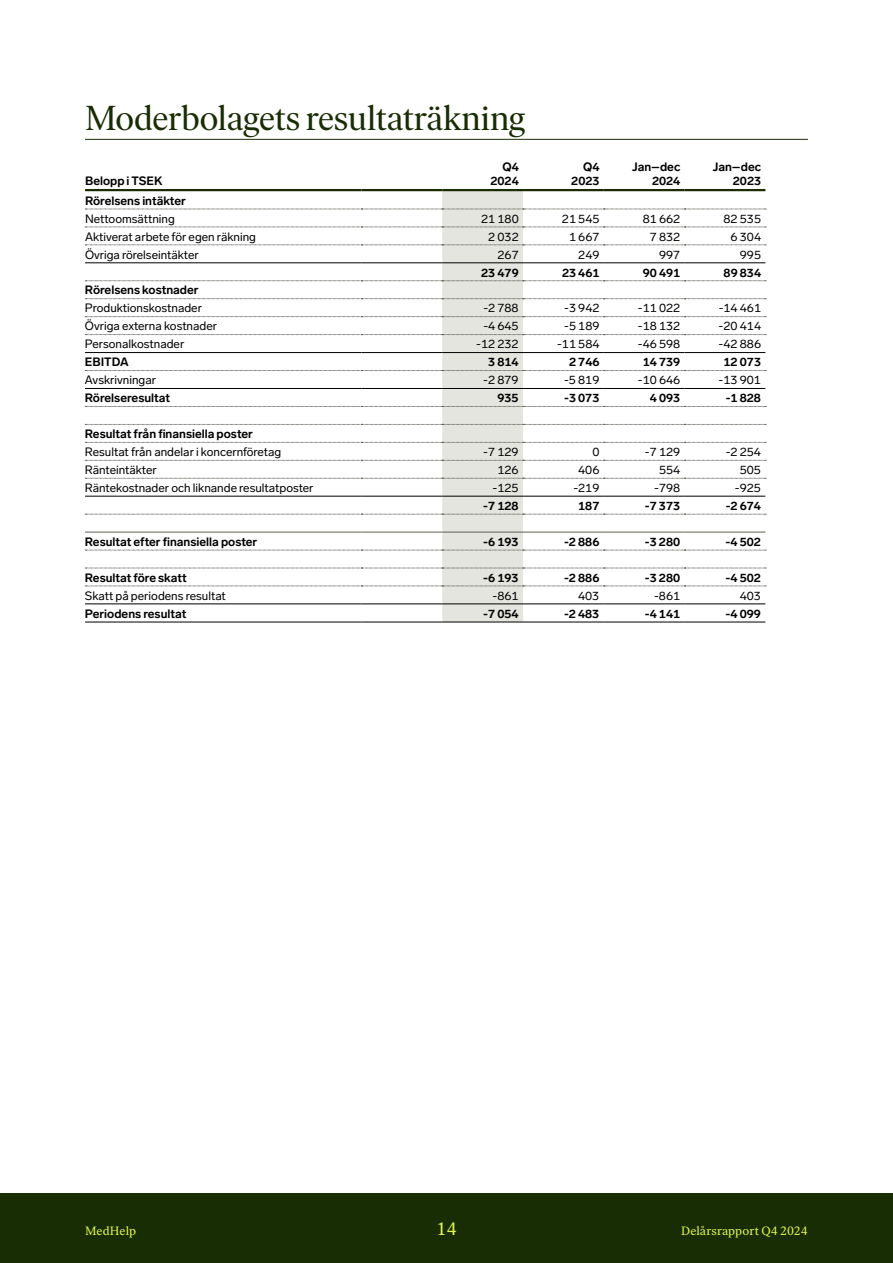
<style>
.page{position:relative;width:893px;height:1263px;background:#fff}
.page>*{position:absolute;margin:0;border:0;box-sizing:border-box;transform-origin:0 0}
.t1{font:34.5px "Ivar Headline";letter-spacing:-.005em;color:#192d05}
.t2{font:18px "Ivar Text";color:#e1f550}
.t3{font:12px "Lab Grotesque";color:#000}
.t4{font:700 12px/13.5px "Lab Grotesque";color:#000;text-align:right}
.t5{font:12px "Ivar Text";letter-spacing:.01em;color:#e1f550}
</style>
<div class="page">
<hr style="left:85px;top:139px;width:723px;height:1px;background:#192d05">
<hr style="left:85px;top:622px;width:276px;height:1px;background:#000">
<hr style="left:361px;top:622px;width:81px;height:1px;background:#000">
<hr style="left:442px;top:622px;width:81px;height:1px;background:#000">
<hr style="left:523px;top:622px;width:81px;height:1px;background:#000">
<hr style="left:604px;top:622px;width:81px;height:1px;background:#000">
<hr style="left:685px;top:622px;width:80px;height:1px;background:#000">
<hr style="left:85px;top:189px;width:276px;height:2px;background:#192d05">
<hr style="left:361px;top:189px;width:81px;height:2px;background:#192d05">
<hr style="left:442px;top:189px;width:81px;height:2px;background:#192d05">
<hr style="left:523px;top:189px;width:81px;height:2px;background:#192d05">
<hr style="left:604px;top:189px;width:81px;height:2px;background:#192d05">
<hr style="left:685px;top:189px;width:80px;height:2px;background:#192d05">
<svg style="left:85px;top:190px;width:681px;height:432px"></svg>
<div style="left:0;top:1193px;width:893px;height:70px;background:#192d05"></div>
<h1 class="t1" style="left:85px;top:99px;width:442px">Moderbolagets resultaträkning</h1>
<p class="t4" style="left:85px;top:174px;width:79px">Belopp i TSEK</p>
<p class="t4" style="left:490px;top:160px;width:30px">Q4<br>2024</p>
<p class="t4" style="left:571px;top:160px;width:30px">Q4<br>2023</p>
<p class="t4" style="left:632px;top:160px;width:50px">Jan–dec<br>2024</p>
<p class="t4" style="left:713px;top:160px;width:50px">Jan–dec<br>2023</p>
<p class="t4" style="left:85px;top:194px;width:102px">Rörelsens intäkter</p>
<p class="t3" style="left:85px;top:211px;width:91px">Nettoomsättning</p>
<p class="t3" style="left:481px;top:211px;width:39px">21 180</p>
<p class="t3" style="left:562px;top:211px;width:39px">21 545</p>
<p class="t3" style="left:643px;top:211px;width:39px">81 662</p>
<p class="t3" style="left:723px;top:211px;width:39px">82 535</p>
<p class="t3" style="left:85px;top:229px;width:173px">Aktiverat arbete för egen räkning</p>
<p class="t3" style="left:488px;top:229px;width:32px">2 032</p>
<p class="t3" style="left:569px;top:229px;width:32px">1 667</p>
<p class="t3" style="left:650px;top:229px;width:32px">7 832</p>
<p class="t3" style="left:731px;top:229px;width:32px">6 304</p>
<p class="t3" style="left:85px;top:247px;width:115px">Övriga rörelseintäkter</p>
<p class="t3" style="left:497px;top:247px;width:23px">267</p>
<p class="t3" style="left:578px;top:247px;width:23px">249</p>
<p class="t3" style="left:659px;top:247px;width:23px">997</p>
<p class="t3" style="left:740px;top:247px;width:23px">995</p>
<p class="t4" style="left:481px;top:266px;width:39px">23 479</p>
<p class="t4" style="left:562px;top:266px;width:39px">23 461</p>
<p class="t4" style="left:643px;top:266px;width:39px">90 491</p>
<p class="t4" style="left:724px;top:266px;width:39px">89 834</p>
<p class="t4" style="left:85px;top:284px;width:115px">Rörelsens kostnader</p>
<p class="t3" style="left:85px;top:301px;width:118px">Produktionskostnader</p>
<p class="t3" style="left:483px;top:301px;width:37px">-2 788</p>
<p class="t3" style="left:564px;top:301px;width:37px">-3 942</p>
<p class="t3" style="left:638px;top:301px;width:44px">-11 022</p>
<p class="t3" style="left:719px;top:301px;width:44px">-14 461</p>
<p class="t3" style="left:85px;top:319px;width:134px">Övriga externa kostnader</p>
<p class="t3" style="left:483px;top:319px;width:37px">-4 645</p>
<p class="t3" style="left:564px;top:319px;width:37px">-5 189</p>
<p class="t3" style="left:638px;top:319px;width:44px">-18 132</p>
<p class="t3" style="left:719px;top:319px;width:44px">-20 414</p>
<p class="t3" style="left:85px;top:337px;width:101px">Personalkostnader</p>
<p class="t3" style="left:476px;top:337px;width:44px">-12 232</p>
<p class="t3" style="left:557px;top:337px;width:44px">-11 584</p>
<p class="t3" style="left:638px;top:337px;width:44px">-46 598</p>
<p class="t3" style="left:719px;top:337px;width:44px">-42 886</p>
<p class="t4" style="left:85px;top:355px;width:45px">EBITDA</p>
<p class="t4" style="left:488px;top:355px;width:32px">3 814</p>
<p class="t4" style="left:569px;top:355px;width:32px">2 746</p>
<p class="t4" style="left:643px;top:355px;width:39px">14 739</p>
<p class="t4" style="left:723px;top:355px;width:39px">12 073</p>
<p class="t3" style="left:85px;top:373px;width:73px">Avskrivningar</p>
<p class="t3" style="left:483px;top:373px;width:37px">-2 879</p>
<p class="t3" style="left:564px;top:373px;width:37px">-5 819</p>
<p class="t3" style="left:638px;top:373px;width:44px">-10 646</p>
<p class="t3" style="left:719px;top:373px;width:44px">-13 901</p>
<p class="t4" style="left:85px;top:391px;width:87px">Rörelseresultat</p>
<p class="t4" style="left:497px;top:391px;width:23px">935</p>
<p class="t4" style="left:564px;top:391px;width:37px">-3 073</p>
<p class="t4" style="left:650px;top:391px;width:32px">4 093</p>
<p class="t4" style="left:726px;top:391px;width:37px">-1 828</p>
<p class="t4" style="left:85px;top:427px;width:170px">Resultat från finansiella poster</p>
<p class="t3" style="left:85px;top:445px;width:198px">Resultat från andelar i koncernföretag</p>
<p class="t3" style="left:483px;top:445px;width:37px">-7 129</p>
<p class="t3" style="left:592px;top:445px;width:9px">0</p>
<p class="t3" style="left:645px;top:445px;width:37px">-7 129</p>
<p class="t3" style="left:726px;top:445px;width:37px">-2 254</p>
<p class="t3" style="left:85px;top:463px;width:73px">Ränteintäkter</p>
<p class="t3" style="left:497px;top:463px;width:23px">126</p>
<p class="t3" style="left:578px;top:463px;width:23px">406</p>
<p class="t3" style="left:659px;top:463px;width:23px">554</p>
<p class="t3" style="left:740px;top:463px;width:23px">505</p>
<p class="t3" style="left:85px;top:481px;width:230px">Räntekostnader och liknande resultatposter</p>
<p class="t3" style="left:493px;top:481px;width:28px">-125</p>
<p class="t3" style="left:573px;top:481px;width:28px">-219</p>
<p class="t3" style="left:654px;top:481px;width:28px">-798</p>
<p class="t3" style="left:735px;top:481px;width:28px">-925</p>
<p class="t4" style="left:483px;top:499px;width:37px">-7 128</p>
<p class="t4" style="left:578px;top:499px;width:23px">187</p>
<p class="t4" style="left:645px;top:499px;width:37px">-7 373</p>
<p class="t4" style="left:726px;top:499px;width:37px">-2 674</p>
<p class="t4" style="left:85px;top:535px;width:174px">Resultat efter finansiella poster</p>
<p class="t4" style="left:483px;top:535px;width:37px">-6 193</p>
<p class="t4" style="left:564px;top:535px;width:37px">-2 886</p>
<p class="t4" style="left:645px;top:535px;width:37px">-3 280</p>
<p class="t4" style="left:726px;top:535px;width:37px">-4 502</p>
<p class="t4" style="left:85px;top:571px;width:103px">Resultat före skatt</p>
<p class="t4" style="left:483px;top:571px;width:37px">-6 193</p>
<p class="t4" style="left:564px;top:571px;width:37px">-2 886</p>
<p class="t4" style="left:645px;top:571px;width:37px">-3 280</p>
<p class="t4" style="left:726px;top:571px;width:37px">-4 502</p>
<p class="t3" style="left:85px;top:588px;width:142px">Skatt på periodens resultat</p>
<p class="t3" style="left:492px;top:588px;width:28px">-861</p>
<p class="t3" style="left:578px;top:588px;width:23px">403</p>
<p class="t3" style="left:654px;top:588px;width:28px">-861</p>
<p class="t3" style="left:740px;top:588px;width:23px">403</p>
<p class="t4" style="left:85px;top:607px;width:103px">Periodens resultat</p>
<p class="t4" style="left:483px;top:607px;width:37px">-7 054</p>
<p class="t4" style="left:564px;top:607px;width:37px">-2 483</p>
<p class="t4" style="left:645px;top:607px;width:37px">-4 141</p>
<p class="t4" style="left:726px;top:607px;width:37px">-4 099</p>
<p class="t5" style="left:85px;top:1224px;width:53px">MedHelp</p>
<h2 class="t2" style="left:436px;top:1218px;width:22px">14</h2>
<p class="t5" style="left:681px;top:1224px;width:128px">Delårsrapport Q4 2024</p>
</div>
